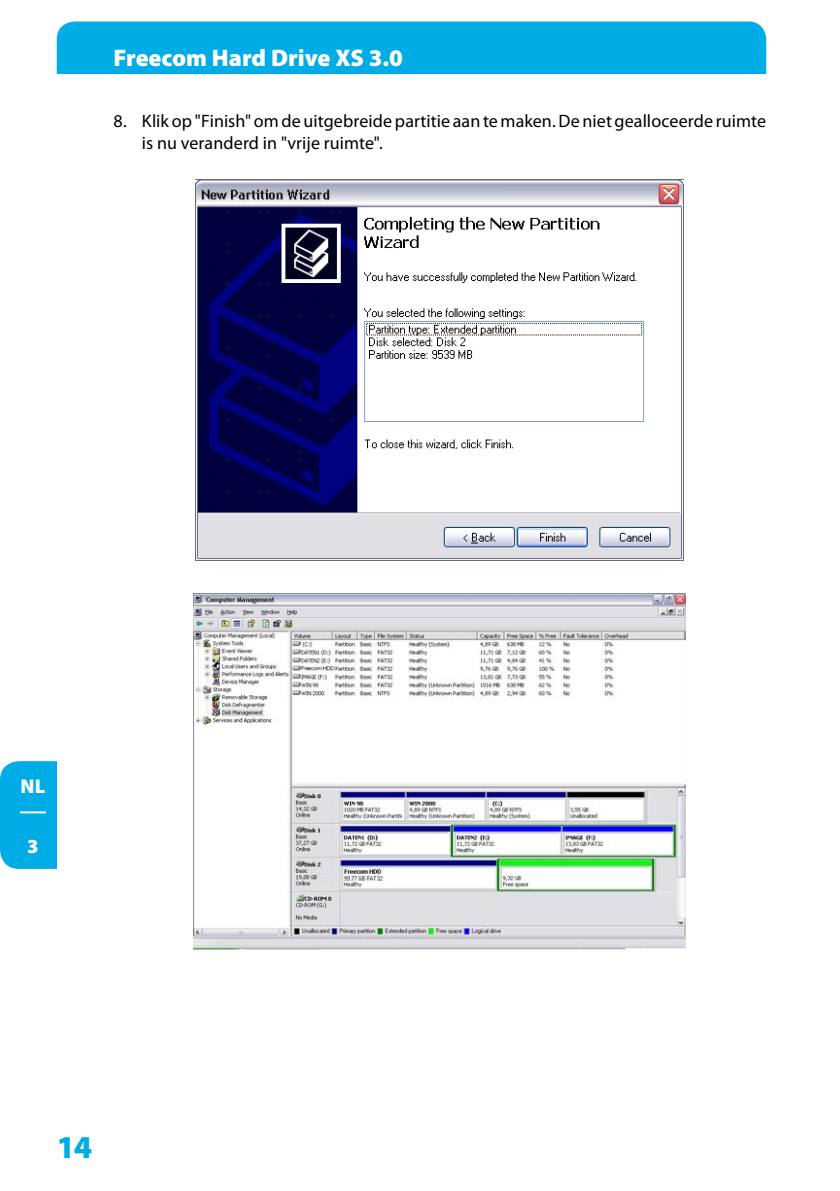
<style>
.page{position:relative;width:840px;height:1191px;background:#fff}
.page>*{position:absolute;margin:0;border:0;box-sizing:border-box;transform-origin:0 0}
.t1{font:900 32px "Myriad Pro";color:#00ace5}
.t2{font:900 24px "Myriad Pro";color:#fff}
.t3{font:900 20px "Myriad Pro";color:#fff}
.t4{font:18px/21.6px "Myriad Pro";letter-spacing:.005em;color:#000}
</style>
<div class="page">
<div style="left:57px;top:22px;width:708px;height:52px;background:#00ace5"></div>
<div style="left:0;top:761px;width:57px;height:108px;background:#00ace5"></div>
<hr style="left:20px;top:811px;width:26px;height:2px;background:#fff">
<img style="left:196px;top:179px;width:487px;height:381px">
<img style="left:194px;top:593px;width:491px;height:356px">
<h2 class="t2" style="left:113px;top:42px;width:291px">Freecom Hard Drive XS 3.0</h2>
<p class="t4" style="left:142px;top:110px;width:625px;text-indent:-28px">8. Klik op "Finish" om de uitgebreide partitie aan te maken. De niet gealloceerde ruimte is nu veranderd in "vrije ruimte".</p>
<p class="t3" style="left:21px;top:773px;width:26px">NL</p>
<p class="t3" style="left:27px;top:833px;width:13px">3</p>
<h1 class="t1" style="left:57px;top:1126px;width:35px">14</h1>
</div>
